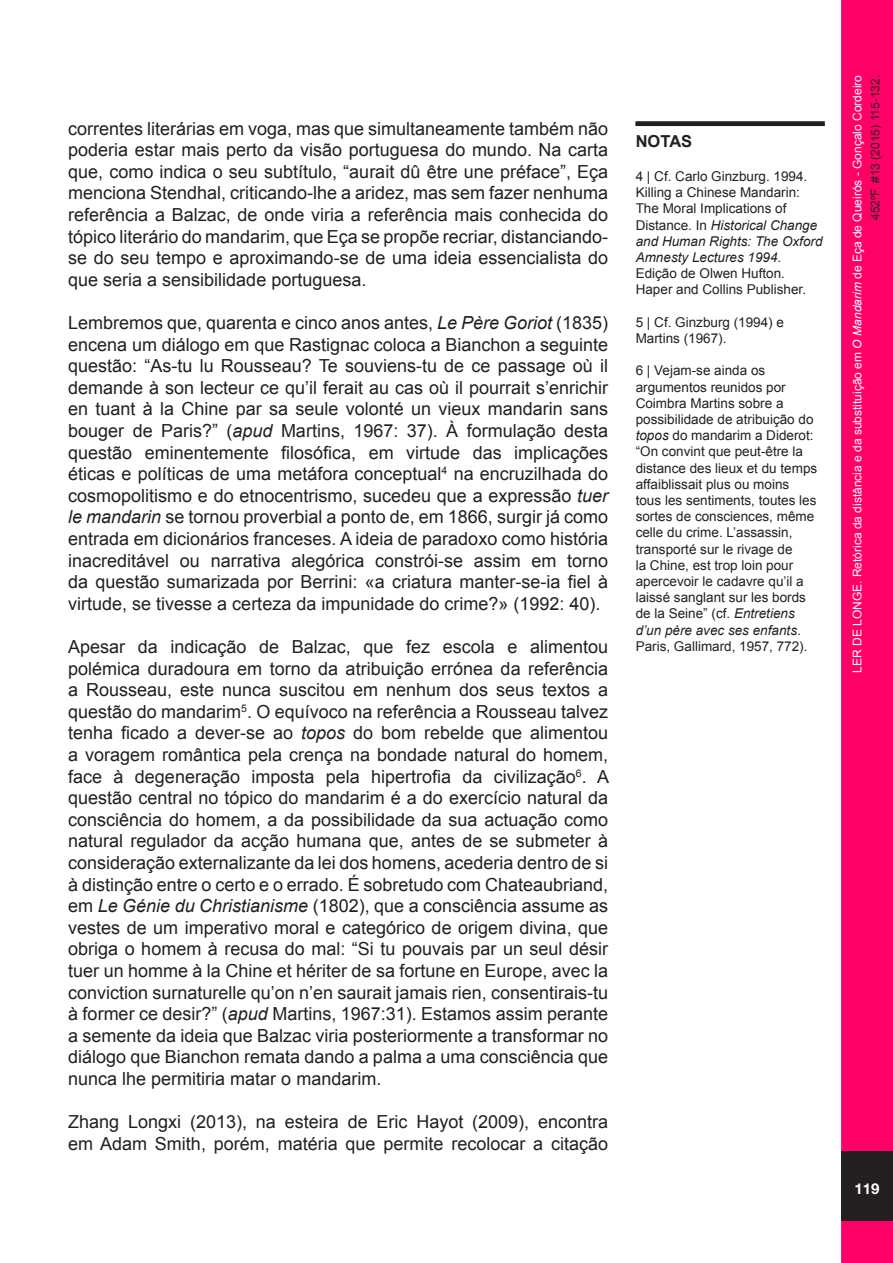
<style>
.page{position:relative;width:893px;height:1263px;background:#fff}
.page>*{position:absolute;margin:0;border:0;box-sizing:border-box;transform-origin:0 0}
.t1{font:18px/21.6px "Arial";color:#231f20;text-align:justify}
.t2{font:700 16.5px "Arial";color:#231f20}
.t3{font:700 15px "Helvetica Neue";color:#fff}
.t4{font:13.5px/16.2px "Arial";color:#231f20}
.t5{font:12px/18px "Arial";color:#fff;text-align:right}
.s1{font-style:italic}
.s2{color:#231f20}
</style>
<div class="page">
<div style="left:843px;top:2px;width:48px;height:1259px;background:#f06"></div>
<div style="left:841px;top:0;width:52px;height:1263px;border:3px solid #f06"></div>
<div style="left:841px;top:1151px;width:52px;height:70px;background:#231f20"></div>
<div style="left:636px;top:121px;width:189px;height:5px;background:#231f20"></div>
<p class="t1" style="left:68px;top:117px;width:541px">correntes literárias em voga, mas que simultaneamente também não poderia estar mais perto da visão portuguesa do mundo. Na carta que, como indica o seu subtítulo, “aurait dû être une préface”, Eça menciona Stendhal, criticando-lhe a aridez, mas sem fazer nenhuma referência a Balzac, de onde viria a referência mais conhecida do tópico literário do mandarim, que Eça se propõe recriar, distanciando&shy;se do seu tempo e aproximando-se de uma ideia essencialista do que seria a sensibilidade portuguesa.</p>
<p class="t1" style="left:68px;top:312px;width:541px">Lembremos que, quarenta e cinco anos antes, <span class="s1">Le Père Goriot</span> (1835) encena um diálogo em que Rastignac coloca a Bianchon a seguinte questão: “As-tu lu Rousseau? Te souviens-tu de ce passage où il demande à son lecteur ce qu’il ferait au cas où il pourrait s’enrichir en tuant à la Chine par sa seule volonté un vieux mandarin sans bouger de Paris?” (<span class="s1">apud</span> Martins, 1967: 37). À formulação desta questão eminentemente filosófica, em virtude das implicações éticas e políticas de uma metáfora conceptual<sup>4</sup> na encruzilhada do cosmopolitismo e do etnocentrismo, sucedeu que a expressão <span class="s1">tuer le mandarin</span> se tornou proverbial a ponto de, em 1866, surgir já como entrada em dicionários franceses. A ideia de paradoxo como história inacreditável ou narrativa alegórica constrói-se assim em torno da questão sumarizada por Berrini: «a criatura manter-se-ia fiel à virtude, se tivesse a certeza da impunidade do crime?» (1992: 40).</p>
<p class="t1" style="left:68px;top:636px;width:542px">Apesar da indicação de Balzac, que fez escola e alimentou polémica duradoura em torno da atribuição errónea da referência a Rousseau, este nunca suscitou em nenhum dos seus textos a questão do mandarim<sup>5</sup>. O equívoco na referência a Rousseau talvez tenha ficado a dever-se ao <span class="s1">topos</span> do bom rebelde que alimentou a voragem romântica pela crença na bondade natural do homem, face à degeneração imposta pela hipertrofia da civilização<sup>6</sup>. A questão central no tópico do mandarim é a do exercício natural da consciência do homem, a da possibilidade da sua actuação como natural regulador da acção humana que, antes de se submeter à consideração externalizante da lei dos homens, acederia dentro de si à distinção entre o certo e o errado. É sobretudo com Chateaubriand, em <span class="s1">Le Génie du Christianisme</span> (1802), que a consciência assume as vestes de um imperativo moral e categórico de origem divina, que obriga o homem à recusa do mal: “Si tu pouvais par un seul désir tuer un homme à la Chine et hériter de sa fortune en Europe, avec la conviction surnaturelle qu’on n’en saurait jamais rien, consentirais-tu à former ce desir?” (<span class="s1">apud</span> Martins, 1967:31). Estamos assim perante a semente da ideia que Balzac viria posteriormente a transformar no diálogo que Bianchon remata dando a palma a uma consciência que nunca lhe permitiria matar o mandarim.</p>
<p class="t1" style="left:68px;top:1111px;width:541px">Zhang Longxi (2013), na esteira de Eric Hayot (2009), encontra em Adam Smith, porém, matéria que permite recolocar a citação</p>
<p class="t2" style="left:636px;top:132px;width:58px">NOTAS</p>
<p class="t4" style="left:636px;top:168px;width:188px">4 | Cf. Carlo Ginzburg. 1994.<br>Killing a Chinese Mandarin:<br>The Moral Implications of<br>Distance. In <span class="s1">Historical Change and Human Rights: The Oxford<br>Amnesty Lectures 1994</span>.<br>Edição de Olwen Hufton.<br>Haper and Collins Publisher.</p>
<p class="t4" style="left:636px;top:314px;width:150px">5 | Cf. Ginzburg (1994) e<br>Martins (1967).</p>
<p class="t4" style="left:636px;top:363px;width:183px">6 | Vejam-se ainda os argumentos reunidos por<br>Coimbra Martins sobre a possibilidade de atribuição do <span class="s1">topos</span> do mandarim a Diderot: “On convint que peut-être la distance des lieux et du temps affaiblissait plus ou moins tous les sentiments, toutes les sortes de consciences, même celle du crime. L’assassin, transporté sur le rivage de<br>la Chine, est trop loin pour apercevoir le cadavre qu’il a laissé sanglant sur les bords de la Seine” (cf. <span class="s1">Entretiens d’un père avec ses enfants</span>.<br>Paris, Gallimard, 1957, 772).</p>
<p class="t5" style="left:848px;top:673px;width:599px;rotate:-90deg">LER DE LONGE. Retórica da distância e da substituição em <span class="s1">O Mandarim</span> de Eça de Queirós - Gonçalo Cordeiro<br><span class="s2">452ºF. #13 (2015) 115-132.</span></p>
<p class="t3" style="left:854px;top:1179px;width:27px">119</p>
</div>
